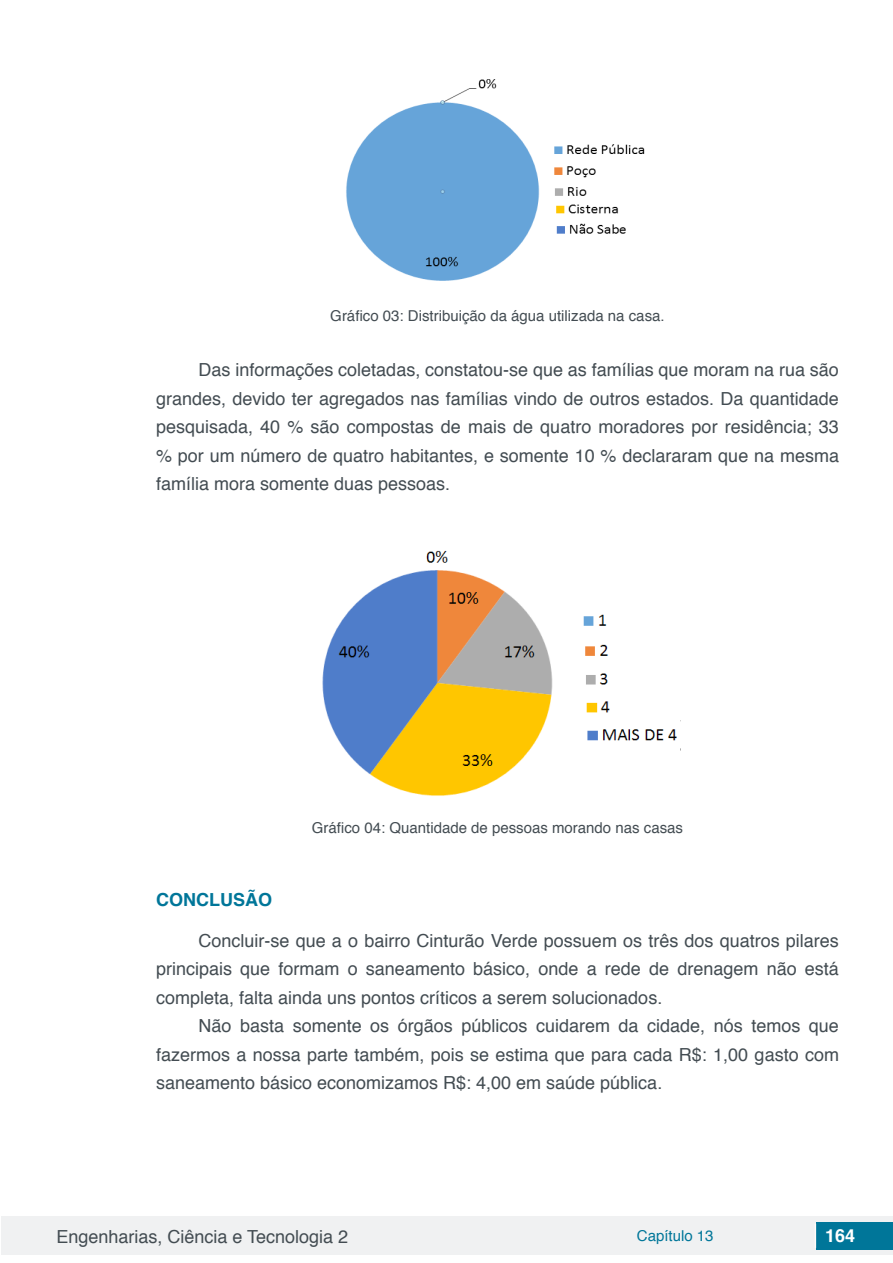
<style>
.page{position:relative;width:893px;height:1263px;background:#fff}
.page>*{position:absolute;margin:0;border:0;box-sizing:border-box;transform-origin:0 0}
.t1{font:18px/28.5px "Helvetica";color:#434c52;text-align:justify}
.t2{font:700 18px "Helvetica";color:#007699}
.t3{font:700 18px "Helvetica";color:#fff}
.t4{font:15px "Helvetica";color:#434c52}
.t5{font:15px "Helvetica";color:#007699}
</style>
<div class="page">
<div style="left:1px;top:1216px;width:891px;height:38px;background:#f0f1f2"></div>
<div style="left:816px;top:1222px;width:77px;height:27px;background:#007699"></div>
<svg style="left:815px;top:1224px;width:1px;height:24px"></svg>
<img style="left:346px;top:79px;width:299px;height:202px">
<img style="left:322px;top:550px;width:359px;height:246px">
<p class="t4" style="left:330px;top:304px;width:336px">Gráfico 03: Distribuição da água utilizada na casa.</p>
<p class="t1" style="left:156px;top:356px;width:684px;text-indent:43px">Das informações coletadas, constatou-se que as famílias que moram na rua são grandes, devido ter agregados nas famílias vindo de outros estados. Da quantidade pesquisada, 40 % são compostas de mais de quatro moradores por residência; 33 % por um número de quatro habitantes, e somente 10 % declararam que na mesma família mora somente duas pessoas.</p>
<p class="t4" style="left:312px;top:817px;width:373px">Gráfico 04: Quantidade de pessoas morando nas casas</p>
<p class="t2" style="left:156px;top:885px;width:117px">CONCLUSÃO</p>
<p class="t1" style="left:156px;top:927px;width:684px;text-indent:43px">Concluir-se que a o bairro Cinturão Verde possuem os três dos quatros pilares principais que formam o saneamento básico, onde a rede de drenagem não está completa, falta ainda uns pontos críticos a serem solucionados.</p>
<p class="t1" style="left:156px;top:1012px;width:684px;text-indent:43px">Não basta somente os órgãos públicos cuidarem da cidade, nós temos que fazermos a nossa parte também, pois se estima que para cada R$: 1,00 gasto com saneamento básico economizamos R$: 4,00 em saúde pública.</p>
<p class="t1" style="left:56px;top:1223px;width:293px">Engenharias, Ciência e Tecnologia 2</p>
<p class="t5" style="left:637px;top:1224px;width:78px">Capítulo 13</p>
<p class="t3" style="left:825px;top:1221px;width:32px">164</p>
</div>
